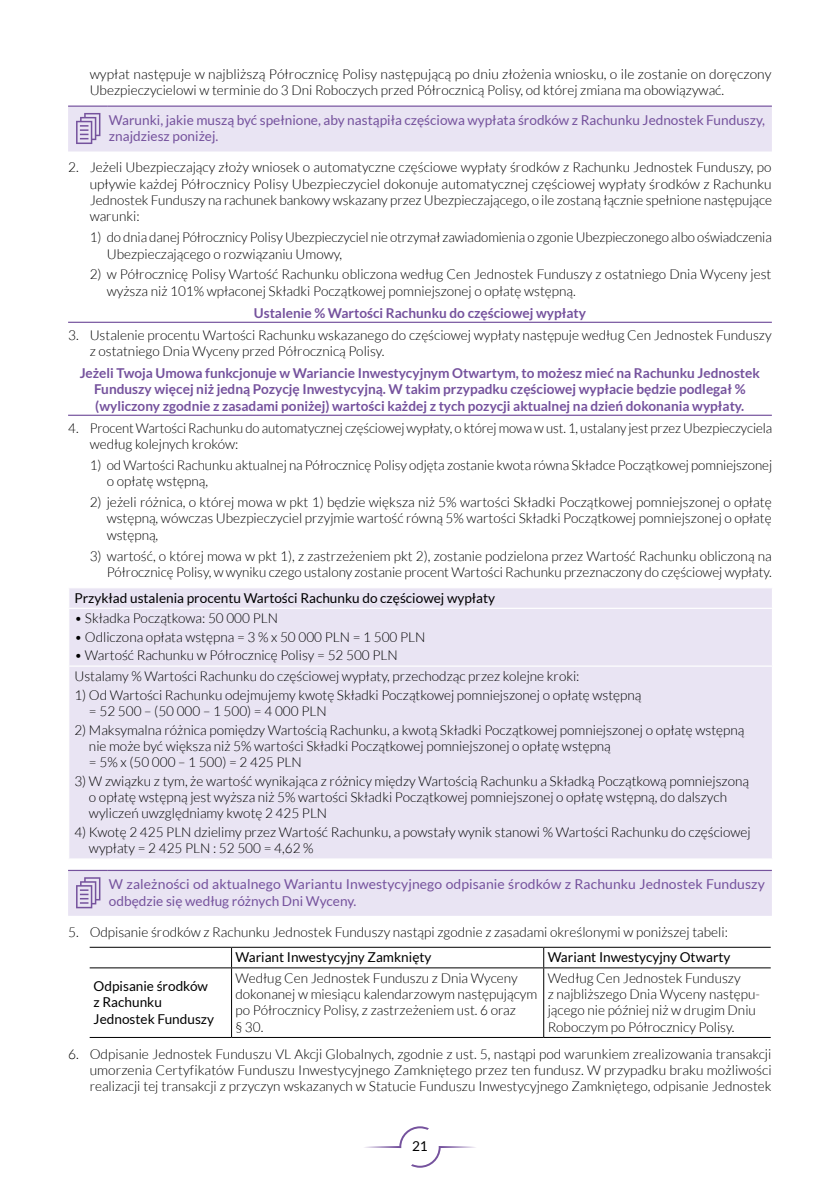
<style>
.page{position:relative;width:840px;height:1191px;background:#fff}
.page>*{position:absolute;margin:0;border:0;box-sizing:border-box;transform-origin:0 0}
.t1{font:300 13.6px/16.4px "Lato";color:#000}
.t2{font:700 13.6px/16.4px "Lato";color:#75529d;text-align:center}
.t3{font:13.6px/16.4px "Lato";color:#75529d}
.t4{font:13.6px/16.4px "Lato";color:#000}
</style>
<div class="page">
<svg style="left:364px;top:1126px;width:112px;height:41px"></svg>
<hr style="left:68px;top:322px;width:703px;height:1px;background:#75529d">
<hr style="left:68px;top:415px;width:703px;height:1px;background:#75529d">
<div style="left:68px;top:106px;width:703px;height:45px;background:#e9e4f3"></div>
<div style="left:69px;top:588px;width:702px;height:270px;background:#e9e4f3"></div>
<hr style="left:68px;top:665px;width:704px;height:1px;background:#fff">
<hr style="left:68px;top:607px;width:704px;height:2px;background:#fff">
<svg style="left:771px;top:588px;width:1px;height:19px"></svg>
<div style="left:68px;top:870px;width:703px;height:45px;background:#e9e4f3"></div>
<svg style="left:231px;top:948px;width:1px;height:19px"></svg>
<svg style="left:543px;top:948px;width:1px;height:19px"></svg>
<hr style="left:90px;top:967px;width:141px;height:1px;background:#000">
<hr style="left:231px;top:967px;width:312px;height:1px;background:#000">
<hr style="left:231px;top:968px;width:1px;height:69px;background:#000">
<hr style="left:543px;top:967px;width:227px;height:1px;background:#000">
<hr style="left:543px;top:968px;width:1px;height:69px;background:#000">
<hr style="left:90px;top:947px;width:141px;height:1px;background:#000">
<hr style="left:231px;top:947px;width:312px;height:1px;background:#000">
<hr style="left:543px;top:947px;width:227px;height:1px;background:#000">
<hr style="left:90px;top:1037px;width:141px;height:1px;background:#000">
<hr style="left:231px;top:1037px;width:312px;height:1px;background:#000">
<hr style="left:543px;top:1037px;width:227px;height:1px;background:#000">
<p class="t1" style="left:90px;top:66px;width:683px">wypłat następuje w najbliższą Półrocznicę Polisy następującą po dniu złożenia wniosku, o ile zostanie on doręczony<br>Ubezpieczycielowi w terminie do 3 Dni Roboczych przed Półrocznicą Polisy, od której zmiana ma obowiązywać.</p>
<p class="t3" style="left:109px;top:112px;width:657px">Warunki, jakie muszą być spełnione, aby nastąpiła częściowa wypłata środków z Rachunku Jednostek Funduszy, znajdziesz poniżej.</p>
<p class="t1" style="left:90px;top:159px;width:683px;text-align:justify;text-indent:-22px">2. Jeżeli Ubezpieczający złoży wniosek o automatyczne częściowe wypłaty środków z Rachunku Jednostek Funduszy, po upływie każdej Półrocznicy Polisy Ubezpieczyciel dokonuje automatycznej częściowej wypłaty środków z Rachunku Jednostek Funduszy na rachunek bankowy wskazany przez Ubezpieczającego, o ile zostaną łącznie spełnione następujące warunki:</p>
<p class="t1" style="left:107px;top:229px;width:666px;text-indent:-17px">1) do dnia danej Półrocznicy Polisy Ubezpieczyciel nie otrzymał zawiadomienia o zgonie Ubezpieczonego albo oświadczenia<br>Ubezpieczającego o rozwiązaniu Umowy,</p>
<p class="t1" style="left:107px;top:266px;width:665px;text-indent:-17px">2) w Półrocznicę Polisy Wartość Rachunku obliczona według Cen Jednostek Funduszy z ostatniego Dnia Wyceny jest wyższa niż 101% wpłaconej Składki Początkowej pomniejszonej o opłatę wstępną.</p>
<p class="t2" style="left:254px;top:304px;width:333px">Ustalenie % Wartości Rachunku do częściowej wypłaty</p>
<p class="t1" style="left:90px;top:327px;width:683px;text-indent:-22px">3. Ustalenie procentu Wartości Rachunku wskazanego do częściowej wypłaty następuje według Cen Jednostek Funduszy z ostatniego Dnia Wyceny przed Półrocznicą Polisy.</p>
<p class="t2" style="left:80px;top:365px;width:681px">Jeżeli Twoja Umowa funkcjonuje w Wariancie Inwestycyjnym Otwartym, to możesz mieć na Rachunku Jednostek<br>Funduszy więcej niż jedną Pozycję Inwestycyjną. W takim przypadku częściowej wypłacie będzie podlegał % (wyliczony zgodnie z zasadami poniżej) wartości każdej z tych pozycji aktualnej na dzień dokonania wypłaty.</p>
<p class="t1" style="left:90px;top:420px;width:683px;text-indent:-22px">4. Procent Wartości Rachunku do automatycznej częściowej wypłaty, o której mowa w ust. 1, ustalany jest przez Ubezpieczyciela według kolejnych kroków:</p>
<p class="t1" style="left:107px;top:457px;width:666px;text-indent:-17px">1) od Wartości Rachunku aktualnej na Półrocznicę Polisy odjęta zostanie kwota równa Składce Początkowej pomniejszonej o opłatę wstępną,</p>
<p class="t1" style="left:107px;top:494px;width:666px;text-align:justify;text-indent:-17px">2) jeżeli różnica, o której mowa w pkt 1) będzie większa niż 5% wartości Składki Początkowej pomniejszonej o opłatę wstępną, wówczas Ubezpieczyciel przyjmie wartość równą 5% wartości Składki Początkowej pomniejszonej o opłatę wstępną,</p>
<p class="t1" style="left:90px;top:547px;width:683px;text-align:right">3) wartość, o której mowa w pkt 1), z zastrzeżeniem pkt 2), zostanie podzielona przez Wartość Rachunku obliczoną na<br>Półrocznicę Polisy, w wyniku czego ustalony zostanie procent Wartości Rachunku przeznaczony do częściowej wypłaty.</p>
<p class="t4" style="left:74px;top:589px;width:422px">Przykład ustalenia procentu Wartości Rachunku do częściowej wypłaty</p>
<p class="t1" style="left:74px;top:610px;width:205px">• Składka Początkowa: 50 000 PLN</p>
<p class="t1" style="left:74px;top:629px;width:352px">• Odliczona opłata wstępna = 3 % x 50 000 PLN = 1 500 PLN</p>
<p class="t1" style="left:74px;top:645px;width:506px;line-height:20.6px">• Wartość Rachunku w Półrocznicę Polisy = 52 500 PLN<br>Ustalamy % Wartości Rachunku do częściowej wypłaty, przechodząc przez kolejne kroki:</p>
<p class="t1" style="left:89px;top:686px;width:553px;text-indent:-15px">1) Od Wartości Rachunku odejmujemy kwotę Składki Początkowej pomniejszonej o opłatę wstępną = 52 500 – (50 000 – 1 500) = 4 000 PLN</p>
<p class="t1" style="left:89px;top:721px;width:656px;text-indent:-15px">2) Maksymalna różnica pomiędzy Wartością Rachunku, a kwotą Składki Początkowej pomniejszonej o opłatę wstępną nie może być większa niż 5% wartości Składki Początkowej pomniejszonej o opłatę wstępną<br>= 5% x (50 000 – 1 500) = 2 425 PLN</p>
<p class="t1" style="left:89px;top:773px;width:661px;text-indent:-15px">3) W związku z tym, że wartość wynikająca z różnicy między Wartością Rachunku a Składką Początkową pomniejszoną o opłatę wstępną jest wyższa niż 5% wartości Składki Początkowej pomniejszonej o opłatę wstępną, do dalszych wyliczeń uwzględniamy kwotę 2 425 PLN</p>
<p class="t1" style="left:89px;top:824px;width:662px;text-indent:-15px">4) Kwotę 2 425 PLN dzielimy przez Wartość Rachunku, a powstały wynik stanowi % Wartości Rachunku do częściowej wypłaty = 2 425 PLN : 52 500 = 4,62 %</p>
<p class="t3" style="left:109px;top:876px;width:657px">W zależności od aktualnego Wariantu Inwestycyjnego odpisanie środków z Rachunku Jednostek Funduszy odbędzie się według różnych Dni Wyceny.</p>
<p class="t1" style="left:68px;top:923px;width:661px">5. Odpisanie środków z Rachunku Jednostek Funduszy nastąpi zgodnie z zasadami określonymi w poniższej tabeli:</p>
<p class="t4" style="left:235px;top:949px;width:197px">Wariant Inwestycyjny Zamknięty</p>
<p class="t4" style="left:547px;top:949px;width:184px">Wariant Inwestycyjny Otwarty</p>
<p class="t4" style="left:94px;top:977px;width:122px">Odpisanie środków z Rachunku<br>Jednostek Funduszy</p>
<p class="t1" style="left:235px;top:969px;width:303px">Według Cen Jednostek Funduszu z Dnia Wyceny dokonanej w miesiącu kalendarzowym następującym po Półrocznicy Polisy, z zastrzeżeniem ust. 6 oraz<br>§ 30.</p>
<p class="t1" style="left:547px;top:969px;width:214px">Według Cen Jednostek Funduszy<br>z najbliższego Dnia Wyceny następu&shy;jącego nie później niż w drugim Dniu Roboczym po Półrocznicy Polisy.</p>
<p class="t1" style="left:90px;top:1045px;width:683px;text-align:justify;text-indent:-22px">6. Odpisanie Jednostek Funduszu VL Akcji Globalnych, zgodnie z ust. 5, nastąpi pod warunkiem zrealizowania transakcji umorzenia Certyfikatów Funduszu Inwestycyjnego Zamkniętego przez ten fundusz. W przypadku braku możliwości realizacji tej transakcji z przyczyn wskazanych w Statucie Funduszu Inwestycyjnego Zamkniętego, odpisanie Jednostek</p>
<p class="t4" style="left:412px;top:1138px;width:17px">21</p>
</div>
